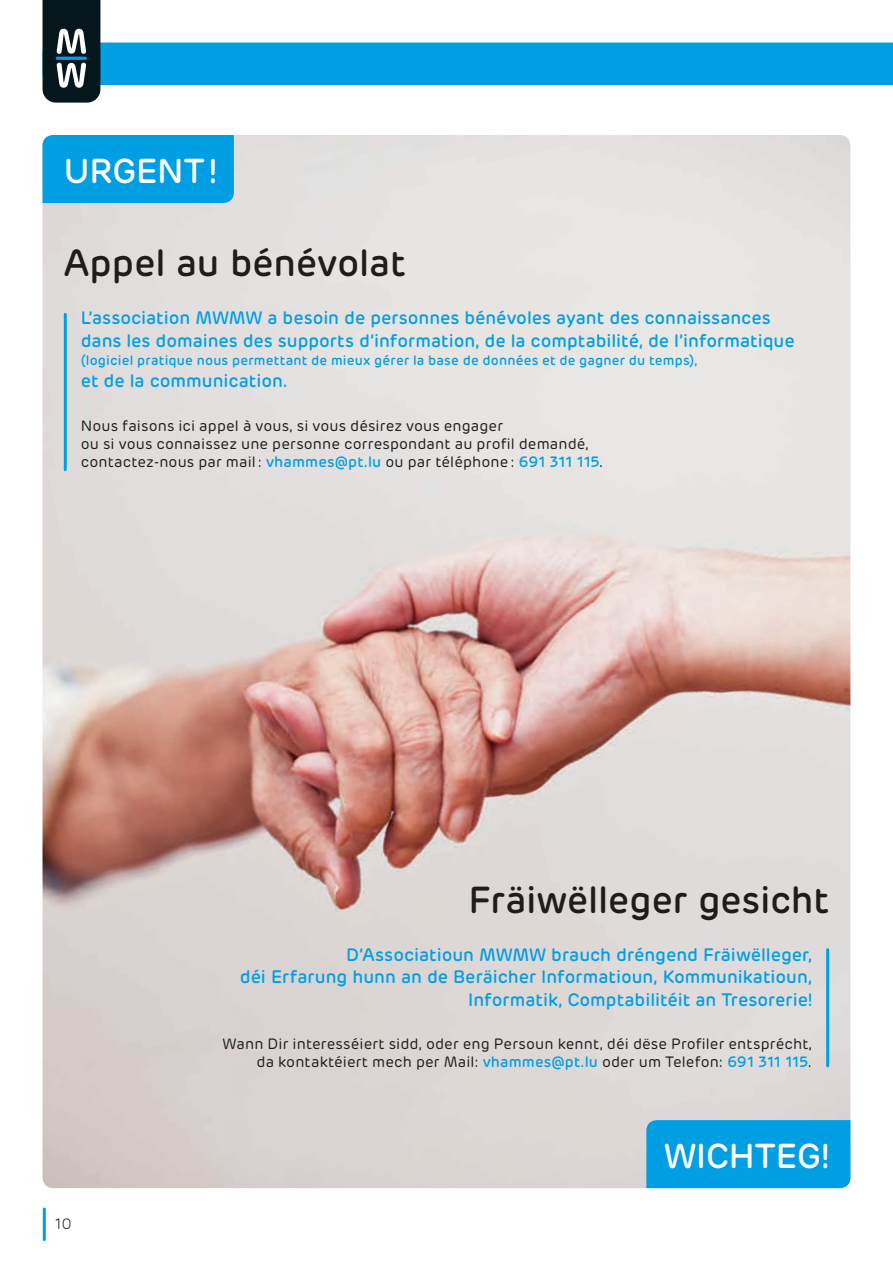
<style>
.page{position:relative;width:893px;height:1263px;background:#fff}
.page>*{position:absolute;margin:0;border:0;box-sizing:border-box;transform-origin:0 0}
.t1{font:500 37.5px "Rubrik";letter-spacing:-.005em;color:#1d1d1b}
.t2{font:500 34.5px "Rubrik";color:#fff}
.t3{font:500 18px/22.5px "Rubrik";color:#009fe3}
.t4{font:15px/18px "Rubrik";letter-spacing:.01em;color:#1d1d1b}
.t5{font:300 15px "Rubrik";color:#1d1d1b}
.t6{font:500 13.5px "Rubrik";letter-spacing:.015em;color:#009fe3}
.s1{font-weight:500;color:#009fe3}
</style>
<div class="page">
<svg style="left:43px;top:0;width:850px;height:103px"></svg>
<hr style="left:57px;top:57px;width:28px;height:3px;background:#009fe3">
<hr style="left:43px;top:1209px;width:3px;height:30px;background:#009fe3">
<img style="left:43px;top:135px;width:807px;height:1053px">
<div style="left:43px;top:135px;width:191px;height:68px;background:#009fe3"></div>
<hr style="left:64px;top:314px;width:3px;height:156px;background:#009fe3">
<hr style="left:826px;top:950px;width:3px;height:116px;background:#009fe3">
<div style="left:646px;top:1120px;width:204px;height:68px;background:#009fe3"></div>
<h2 class="t2" style="left:64px;top:150px;width:155px">URGENT!</h2>
<h1 class="t1" style="left:64px;top:240px;width:343px">Appel au bénévolat</h1>
<p class="t3" style="left:81px;top:307px;width:715px">L’association MWMW a besoin de personnes bénévoles ayant des connaissances dans les domaines des supports d’information, de la comptabilité, de l’informatique</p>
<p class="t6" style="left:81px;top:352px;width:618px">(logiciel pratique nous permettant de mieux gérer la base de données et de gagner du temps),</p>
<p class="t3" style="left:81px;top:370px;width:209px">et de la communication.</p>
<p class="t4" style="left:81px;top:417px;width:524px">Nous faisons ici appel à vous, si vous désirez vous engager<br>ou si vous connaissez une personne correspondant au profil demandé, contactez-nous par mail: <span class="s1">vhammes@pt.lu</span> ou par téléphone: <span class="s1">691 311 115</span>.</p>
<h1 class="t1" style="left:469px;top:877px;width:362px">Fräiwëlleger gesicht</h1>
<p class="t3" style="left:240px;top:943px;width:574px;text-align:right">D’Associatioun MWMW brauch dréngend Fräiwëlleger,<br>déi Erfarung hunn an de Beräicher Informatioun, Kommunikatioun,<br>Informatik, Comptabilitéit an Tresorerie!</p>
<p class="t4" style="left:223px;top:1035px;width:591px;text-align:right">Wann Dir interesséiert sidd, oder eng Persoun kennt, déi dëse Profiler entsprécht, da kontaktéiert mech per Mail: <span class="s1">vhammes@pt.lu</span> oder um Telefon: <span class="s1">691 311 115</span>.</p>
<p class="t5" style="left:55px;top:1215px;width:18px">10</p>
<h2 class="t2" style="left:664px;top:1135px;width:167px">WICHTEG!</h2>
</div>
